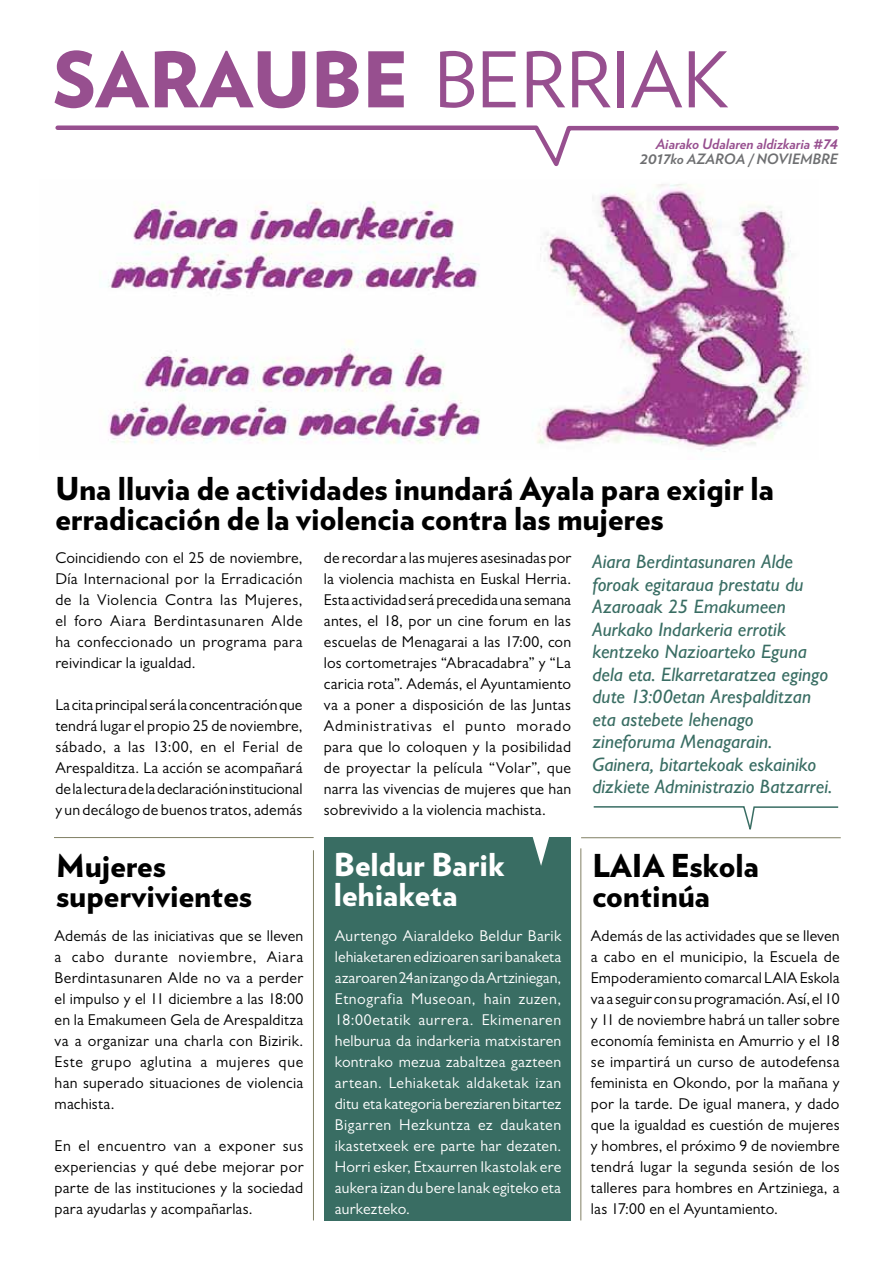
<style>
.page{position:relative;width:893px;height:1263px;background:#fff}
.page>*{position:absolute;margin:0;border:0;box-sizing:border-box;transform-origin:0 0}
.t1{font:900 76.5px "Verlag";color:#974f8f}
.t2{font:900 31.5px/30px "Verlag";color:#000}
.t3{font:900 31.5px/30px "Verlag";color:#fff}
.t4{font:italic 500 19.5px/22.5px "Gill Sans MT Pro";color:#396d63}
.t5{font:15.75px/21px "Gill Sans MT Pro";letter-spacing:.01em;color:#000;text-align:justify}
.t6{font:15.75px/21px "Gill Sans MT Pro";letter-spacing:.01em;color:#fff;text-align:justify}
.t7{font:italic 700 14.25px/15px "Verlag";color:#974f8f;text-align:right}
.s1{font-weight:400}
.s2{font-size:16.5px}
.s3{font-size:16.5px;color:#6e6f71}
.s4{color:#6e6f71}
</style>
<div class="page">
<img style="left:108px;top:184px;width:700px;height:268px">
<hr style="left:313px;top:850px;width:1px;height:370px;background:#818064">
<hr style="left:581px;top:848px;width:1px;height:372px;background:#818064">
<hr style="left:54px;top:837px;width:260px;height:1px;background:#818064">
<hr style="left:581px;top:837px;width:260px;height:1px;background:#818064">
<div style="left:325px;top:837px;width:246px;height:383px;background:#396d63"></div>
<svg style="left:532px;top:837px;width:17px;height:29px"></svg>
<svg style="left:55px;top:125px;width:784px;height:42px"></svg>
<svg style="left:593px;top:806px;width:246px;height:24px"></svg>
<h1 class="t1" style="left:53px;top:17px;width:677px">SARAUBE <span class="s1">BERRIAK</span></h1>
<p class="t7" style="left:640px;top:136px;width:200px">Aiarako Udalaren aldizkaria <span class="s2">#74<br></span><span class="s3">2017</span><span class="s4">ko AZAROA / NOVIEMBRE</span></p>
<h2 class="t2" style="left:55px;top:472px;width:720px">Una lluvia de actividades inundará Ayala para exigir la erradicación de la violencia contra las mujeres</h2>
<p class="t5" style="left:55px;top:547px;width:249px">Coincidiendo con el 25 de noviembre, Día Internacional por la Erradicación de la Violencia Contra las Mujeres, el foro Aiara Berdintasunaren Alde ha confeccionado un programa para reivindicar la igualdad.</p>
<p class="t5" style="left:55px;top:694px;width:249px">La cita principal será la concentración que tendrá lugar el propio 25 de noviembre, sábado, a las 13:00, en el Ferial de Arespalditza. La acción se acompañará de la lectura de la declaración institucional y un decálogo de buenos tratos, además</p>
<p class="t5" style="left:324px;top:547px;width:249px">de recordar a las mujeres asesinadas por la violencia machista en Euskal Herria.<br>Esta actividad será precedida una semana antes, el 18, por un cine forum en las escuelas de Menagarai a las 17:00, con los cortometrajes “Abracadabra” y “La caricia rota”. Además, el Ayuntamiento va a poner a disposición de las Juntas Administrativas el punto morado para que lo coloquen y la posibilidad de proyectar la película “Volar”, que narra las vivencias de mujeres que han sobrevivido a la violencia machista.</p>
<p class="t4" style="left:592px;top:550px;width:241px">Aiara Berdintasunaren Alde foroak egitaraua prestatu du<br>Azaroaak 25 Emakumeen<br>Aurkako Indarkeria errotik kentzeko Nazioarteko Eguna dela eta. Elkarretaratzea egingo dute 13:00etan Arespalditzan eta astebete lehenago zineforuma Menagarain.<br>Gainera, bitartekoak eskainiko dizkiete Administrazio Batzarrei.</p>
<h2 class="t3" style="left:334px;top:848px;width:172px">Beldur Barik lehiaketa</h2>
<p class="t6" style="left:335px;top:925px;width:228px">Aurtengo Aiaraldeko Beldur Barik lehiaketaren edizioaren sari banaketa azaroaren 24an izango da Artziniegan, Etnografia Museoan, hain zuzen, 18:00etatik aurrera. Ekimenaren helburua da indarkeria matxistaren kontrako mezua zabaltzea gazteen artean. Lehiaketak aldaketak izan ditu eta kategoria bereziaren bitartez Bigarren Hezkuntza ez daukaten ikastetxeek ere parte har dezaten.<br>Horri esker, Etxaurren Ikastolak ere aukera izan du bere lanak egiteko eta aurkezteko.</p>
<h2 class="t2" style="left:56px;top:849px;width:197px">Mujeres supervivientes</h2>
<h2 class="t2" style="left:592px;top:849px;width:168px">LAIA Eskola continúa</h2>
<p class="t5" style="left:591px;top:925px;width:250px">Además de las actividades que se lleven a cabo en el municipio, la Escuela de Empoderamiento comarcal LAIA Eskola va a seguir con su programación. Así, el 10 y 11 de noviembre habrá un taller sobre economía feminista en Amurrio y el 18 se impartirá un curso de autodefensa feminista en Okondo, por la mañana y por la tarde. De igual manera, y dado que la igualdad es cuestión de mujeres y hombres, el próximo 9 de noviembre tendrá lugar la segunda sesión de los talleres para hombres en Artziniega, a las 17:00 en el Ayuntamiento.</p>
<p class="t5" style="left:55px;top:925px;width:250px">Además de las iniciativas que se lleven a cabo durante noviembre, Aiara Berdintasunaren Alde no va a perder el impulso y el 11 diciembre a las 18:00 en la Emakumeen Gela de Arespalditza va a organizar una charla con Bizirik.<br>Este grupo aglutina a mujeres que han superado situaciones de violencia machista.</p>
<p class="t5" style="left:55px;top:1135px;width:250px">En el encuentro van a exponer sus experiencias y qué debe mejorar por parte de las instituciones y la sociedad para ayudarlas y acompañarlas.</p>
</div>
